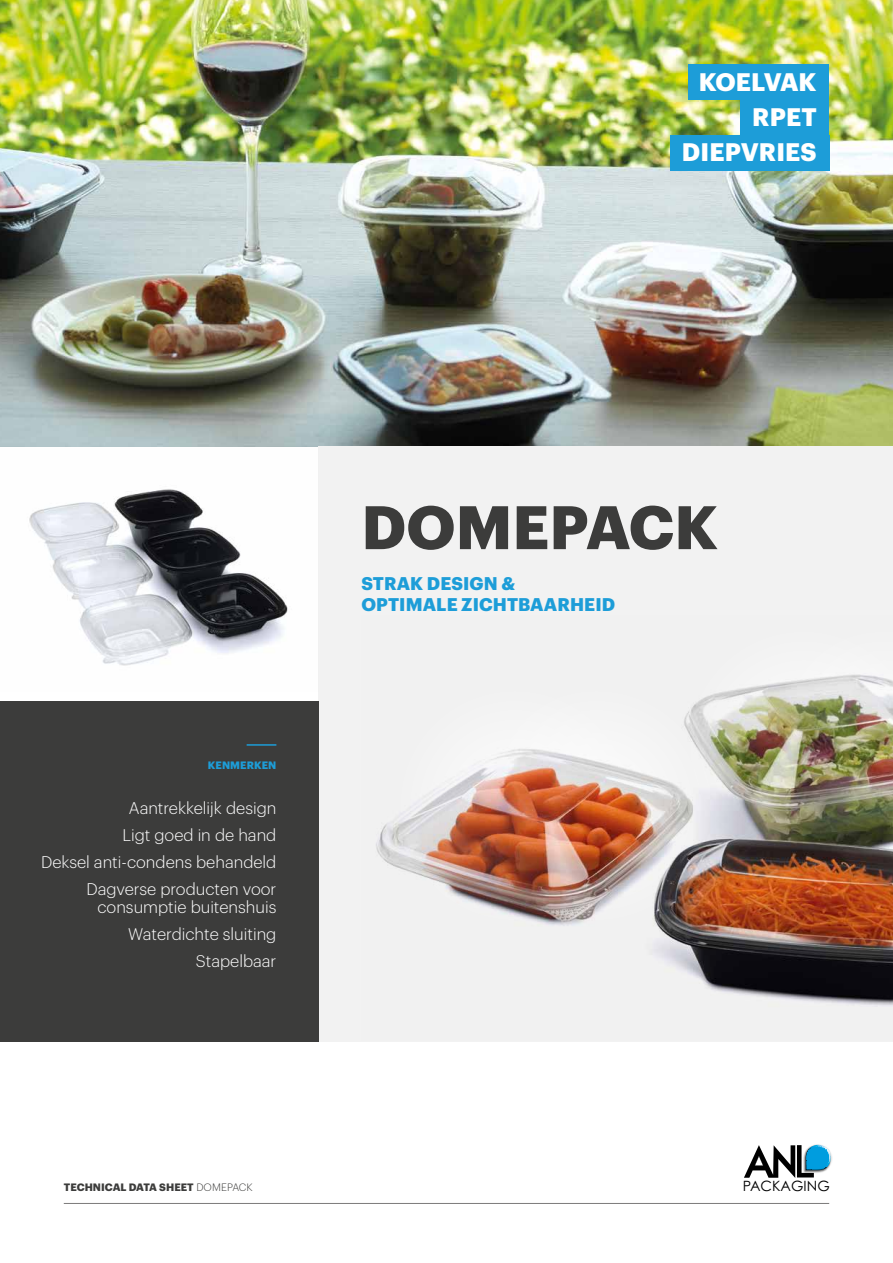
<style>
.page{position:relative;width:893px;height:1263px;background:#fff}
.page>*{position:absolute;margin:0;border:0;box-sizing:border-box;transform-origin:0 0}
.t1{font:700 60px "Graphik";letter-spacing:.005em;color:#3c3c3b}
.t2{font:700 24.9px/34.8px "Graphik";letter-spacing:.005em;color:#fff;text-align:right}
.t3{font:700 18px/21.6px "Graphik";letter-spacing:.005em;color:#1d9dd8}
.t4{font:300 16.5px/27px "Graphik";color:#fff;text-align:right}
.t5{font:14.25px "Century Gothic";color:#000}
.t6{font:700 10.5px "Graphik";letter-spacing:.005em;color:#3c3c3b}
.t7{font:700 10.5px "Graphik";letter-spacing:.005em;color:#1d9dd8}
.s1{font-weight:300}
</style>
<div class="page">
<img style="left:0;top:0;width:893px;height:446px">
<div style="left:319px;top:446px;width:574px;height:596px;background:#f2f2f2"></div>
<div style="left:0;top:702px;width:319px;height:340px;background:#3c3c3b"></div>
<hr style="left:247px;top:744px;width:29px;height:2px;background:#1d9dd8">
<img style="left:0;top:446px;width:319px;height:245px">
<img style="left:815px;top:1144px;width:17px;height:18px">
<svg style="left:744px;top:1145px;width:87px;height:33px"></svg>
<hr style="left:64px;top:1203px;width:765px;height:1px;background:#7c7b7b">
<img style="left:376px;top:675px;width:517px;height:331px">
<div style="left:740px;top:100px;width:89px;height:35px;background:#1d9dd8"></div>
<div style="left:688px;top:64px;width:141px;height:36px;background:#1d9dd8"></div>
<div style="left:670px;top:135px;width:159px;height:36px;background:#1d9dd8"></div>
<h2 class="t2" style="left:682px;top:63px;width:136px">KOELVAK<br>RPET<br>DIEPVRIES</h2>
<p class="t7" style="left:208px;top:757px;width:70px">KENMERKEN</p>
<p class="t4" style="left:41px;top:793px;width:237px">Aantrekkelijk design<br>Ligt goed in de hand<br>Deksel anti-condens behandeld<br>Dagverse producten voor</p>
<p class="t4" style="left:97px;top:892px;width:180px">consumptie buitenshuis<br>Waterdichte sluiting<br>Stapelbaar</p>
<p class="t6" style="left:64px;top:1179px;width:191px">TECHNICAL DATA SHEET <span class="s1">DOMEPACK</span></p>
<h1 class="t1" style="left:362px;top:481px;width:358px">DOMEPACK</h1>
<p class="t3" style="left:361px;top:571px;width:255px">STRAK DESIGN &amp;<br>OPTIMALE ZICHTBAARHEID</p>
<p class="t5" style="left:743px;top:1177px;width:89px">PACKAGING</p>
</div>
